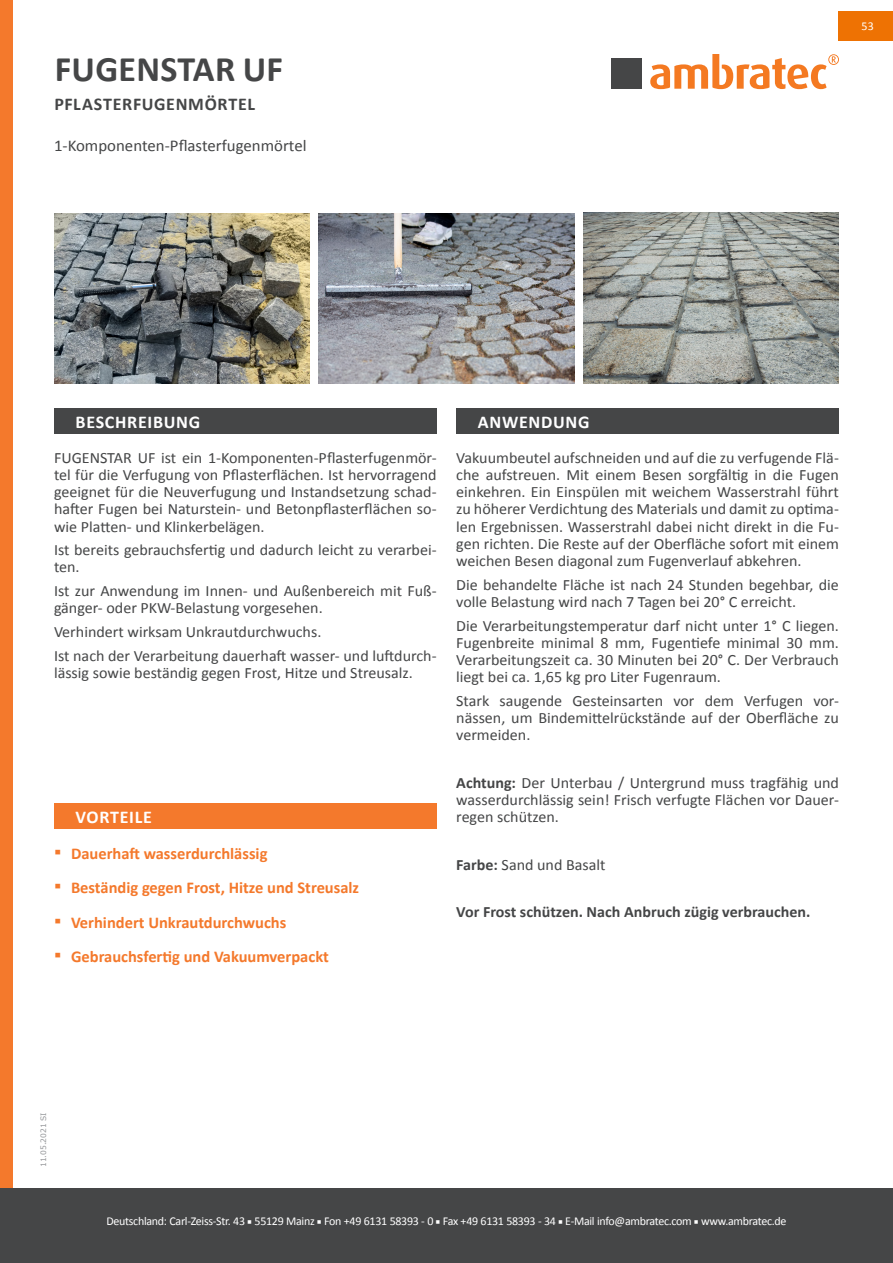
<style>
.page{position:relative;width:893px;height:1263px;background:#fff}
.page>*{position:absolute;margin:0;border:0;box-sizing:border-box;transform-origin:0 0}
.t1{font:700 36px "Calibri";letter-spacing:.01em;color:#454647}
.t2{font:700 18px "Calibri";letter-spacing:.04em;color:#fff}
.t3{font:700 18px "Calibri";letter-spacing:.04em;color:#454647}
.t4{font:700 16.5px "Calibri";color:#f4792c}
.t5{font:16.5px "Calibri";color:#454647}
.t6{font:15.75px/17.2px "Calibri";color:#454647;text-align:justify}
.t7{font:700 15.75px "Calibri";color:#454647}
.t8{font:12px "Calibri";letter-spacing:-.025em;color:#fff}
.t9{font:7.5px "Verdana";color:#939598}
.s1{font-size:21px}
.s2{font-weight:700}
.s3{font-family:"Minion Pro"}
</style>
<div class="page">
<div style="left:0;top:0;width:13px;height:1263px;background:#f4792c"></div>
<div style="left:0;top:1188px;width:893px;height:75px;background:#454647"></div>
<svg style="left:650px;top:54px;width:189px;height:35px"></svg>
<div style="left:611px;top:58px;width:31px;height:31px;background:#454647"></div>
<div style="left:839px;top:11px;width:54px;height:29px;background:#ee7203"></div>
<div style="left:456px;top:408px;width:383px;height:26px;background:#454647"></div>
<div style="left:54px;top:408px;width:383px;height:26px;background:#454647"></div>
<img style="left:584px;top:212px;width:255px;height:171px">
<img style="left:319px;top:213px;width:255px;height:171px">
<img style="left:54px;top:213px;width:255px;height:171px">
<div style="left:54px;top:804px;width:383px;height:25px;background:#f4792c"></div>
<h1 class="t1" style="left:55px;top:44px;width:230px">FUGENSTAR UF</h1>
<p class="t3" style="left:54px;top:91px;width:202px">PFLASTERFUGENMÖRTEL</p>
<p class="t5" style="left:54px;top:136px;width:254px">1-Komponenten-Pflasterfugenmörtel</p>
<p class="t8" style="left:862px;top:19px;width:14px">53</p>
<p class="t2" style="left:76px;top:409px;width:126px">BESCHREIBUNG</p>
<p class="t2" style="left:478px;top:409px;width:113px">ANWENDUNG</p>
<p class="t6" style="left:54px;top:448px;width:384px">FUGENSTAR UF ist ein 1-Komponenten-Pflasterfugenmör&shy;tel für die Verfugung von Pflasterflächen. Ist hervorragend geeignet für die Neuverfugung und Instandsetzung schad&shy;hafter Fugen bei Naturstein- und Betonpflasterflächen so&shy;wie Platten- und Klinkerbelägen.</p>
<p class="t6" style="left:54px;top:541px;width:384px">Ist bereits gebrauchsfertig und dadurch leicht zu verarbei&shy;ten.</p>
<p class="t6" style="left:54px;top:581px;width:384px">Ist zur Anwendung im Innen- und Außenbereich mit Fuß&shy;gänger- oder PKW-Belastung vorgesehen.</p>
<p class="t6" style="left:54px;top:619px;width:384px;line-height:23.7px">Verhindert wirksam Unkrautdurchwuchs.<br>Ist nach der Verarbeitung dauerhaft wasser- und luftdurch-</p>
<p class="t6" style="left:54px;top:663px;width:360px">lässig sowie beständig gegen Frost, Hitze und Streusalz.</p>
<p class="t2" style="left:76px;top:804px;width:78px">VORTEILE</p>
<p class="t4" style="left:54px;top:841px;width:215px"><span class="s1">▪</span> Dauerhaft wasserdurchlässig</p>
<p class="t4" style="left:54px;top:876px;width:307px"><span class="s1">▪</span> Beständig gegen Frost, Hitze und Streusalz</p>
<p class="t4" style="left:54px;top:910px;width:234px"><span class="s1">▪</span> Verhindert Unkrautdurchwuchs</p>
<p class="t4" style="left:54px;top:945px;width:276px"><span class="s1">▪</span> Gebrauchsfertig und Vakuumverpackt</p>
<p class="t6" style="left:456px;top:448px;width:384px">Vakuumbeutel aufschneiden und auf die zu verfugende Flä&shy;che aufstreuen. Mit einem Besen sorgfältig in die Fugen einkehren. Ein Einspülen mit weichem Wasserstrahl führt zu höherer Verdichtung des Materials und damit zu optima&shy;len Ergebnissen. Wasserstrahl dabei nicht direkt in die Fu&shy;gen richten. Die Reste auf der Oberfläche sofort mit einem weichen Besen diagonal zum Fugenverlauf abkehren.</p>
<p class="t6" style="left:456px;top:575px;width:384px">Die behandelte Fläche ist nach 24 Stunden begehbar, die volle Belastung wird nach 7 Tagen bei 20° C erreicht.</p>
<p class="t6" style="left:456px;top:616px;width:384px">Die Verarbeitungstemperatur darf nicht unter 1° C liegen.<br>Fugenbreite minimal 8 mm, Fugentiefe minimal 30 mm.<br>Verarbeitungszeit ca. 30 Minuten bei 20° C. Der Verbrauch liegt bei ca. 1,65 kg pro Liter Fugenraum.</p>
<p class="t6" style="left:456px;top:691px;width:384px">Stark saugende Gesteinsarten vor dem Verfugen vor&shy;nässen, um Bindemittelrückstände auf der Oberfläche zu vermeiden.</p>
<p class="t6" style="left:456px;top:773px;width:384px"><span class="s2">Achtung:</span> Der Unterbau / Untergrund muss tragfähig und wasserdurchlässig sein! Frisch verfugte Flächen vor Dauer&shy;regen schützen.</p>
<p class="t6" style="left:456px;top:855px;width:151px"><span class="s2">Farbe:</span> Sand und Basalt</p>
<p class="t7" style="left:456px;top:900px;width:356px">Vor Frost schützen. Nach Anbruch zügig verbrauchen.</p>
<p class="t9" style="left:39px;top:1167px;width:56px;rotate:-90deg">11.05.2021 SI</p>
<p class="t8" style="left:106px;top:1214px;width:682px">Deutschland: Carl-Zeiss-Str. 43 <span class="s3">■</span> 55129 Mainz <span class="s3">■</span> Fon +49 6131 58393 - 0 <span class="s3">■</span> Fax +49 6131 58393 - 34 <span class="s3">■</span> E-Mail info@ambratec.com <span class="s3">■</span> www.ambratec.de</p>
</div>
